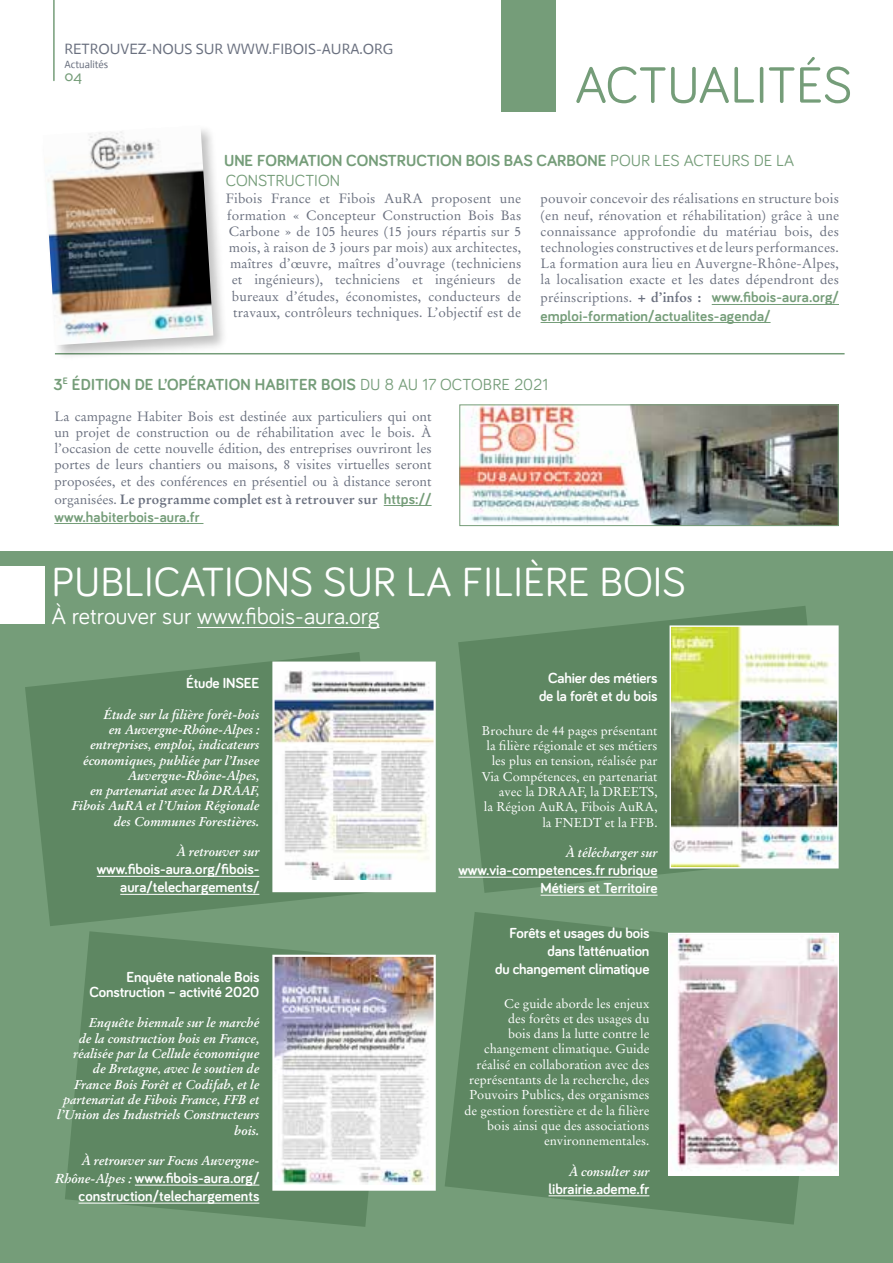
<style>
.page{position:relative;width:893px;height:1263px;background:#fff}
.page>*{position:absolute;margin:0;border:0;box-sizing:border-box;transform-origin:0 0}
.t1{font:52.5px "Bariol";color:#759d79}
.t2{font:42px "Bariol";color:#fff}
.t3{font:24px "Bariol";color:#fff}
.t4{font:700 16.5px/19.8px "Bariol";color:#759d79}
.t5{font:700 15px/18px "Bariol";letter-spacing:-.01em;color:#fff;text-align:right}
.t6{font:700 15px/18px "Bariol";letter-spacing:.01em;color:#759d79}
.t7{font:15px "Actor";color:#6a707f}
.t8{font:15px "Actor";color:#759d79}
.t9{font:13.5px/16.2px "Stempel Garamond";letter-spacing:.01em;color:#6a707f;text-align:justify}
.t10{font:700 13.5px "Stempel Garamond";letter-spacing:.01em;color:#6a707f}
.t11{font:italic 700 12.75px/15.3px "Stempel Garamond";color:#fff;text-align:right}
.t12{font:12.75px/15.3px "Stempel Garamond";color:#fff;text-align:right}
.t13{font:10.5px "Actor";color:#6a707f}
.s1{font-weight:400}
.s2{font-family:"Stempel Garamond";font-weight:400;font-size:13.5px;color:#6a707f}
.s3{font-family:"Stempel Garamond";font-size:13.5px;color:#6a707f}
.s4{font-family:"Bariol";font-size:15px;color:#759d79}
.s5{font-family:"Stempel Garamond";font-style:italic;font-size:12.75px}
</style>
<div class="page">
<div style="left:0;top:551px;width:893px;height:712px;background:#759d79"></div>
<svg style="left:25px;top:652px;width:359px;height:274px;fill:#5e8762"></svg>
<svg style="left:65px;top:931px;width:325px;height:296px;fill:#5e8762"></svg>
<svg style="left:458px;top:606px;width:374px;height:287px;fill:#5e8762"></svg>
<svg style="left:445px;top:912px;width:379px;height:312px;fill:#5e8762"></svg>
<hr style="left:53px;top:0;width:2px;height:80px;background:#759d79">
<hr style="left:892px;top:0;width:1px;height:261px;background:#899dcb">
<hr style="left:712px;top:304px;width:127px;height:1px;background:#759d79">
<hr style="left:541px;top:322px;width:230px;height:1px;background:#759d79">
<div style="left:502px;top:0;width:54px;height:112px;background:#759d79"></div>
<hr style="left:97px;top:876px;width:162px;height:1px;background:#fff">
<hr style="left:120px;top:894px;width:139px;height:1px;background:#fff">
<hr style="left:135px;top:1185px;width:124px;height:1px;background:#fff">
<hr style="left:79px;top:1203px;width:180px;height:1px;background:#fff">
<hr style="left:458px;top:877px;width:199px;height:1px;background:#fff">
<hr style="left:541px;top:895px;width:116px;height:1px;background:#fff">
<hr style="left:549px;top:1195px;width:100px;height:1px;background:#fff">
<div style="left:0;top:566px;width:44px;height:57px;background:#fff"></div>
<div style="left:273px;top:663px;width:162px;height:228px;background:#fff"></div>
<img style="left:275px;top:670px;width:158px;height:210px">
<div style="left:272px;top:661px;width:164px;height:231px;border:2px solid #fff"></div>
<img style="left:275px;top:958px;width:158px;height:227px">
<div style="left:272px;top:955px;width:164px;height:236px;border:2px solid #fff"></div>
<img style="left:672px;top:627px;width:165px;height:239px">
<div style="left:670px;top:625px;width:169px;height:243px;border:1px solid #fff"></div>
<img style="left:670px;top:935px;width:167px;height:239px">
<div style="left:668px;top:933px;width:171px;height:243px;border:1px solid #fff"></div>
<hr style="left:197px;top:627px;width:183px;height:1px;background:#fff">
<hr style="left:55px;top:353px;width:790px;height:1px;background:#759d79">
<div style="left:40px;top:123px;width:189px;height:237px;background:#000;opacity:.25"></div>
<img style="left:43px;top:126px;width:170px;height:219px">
<hr style="left:384px;top:505px;width:48px;height:1px;background:#759d79">
<hr style="left:54px;top:523px;width:149px;height:1px;background:#759d79">
<img style="left:461px;top:406px;width:376px;height:118px">
<div style="left:459px;top:404px;width:380px;height:122px;border:1px solid #759d79"></div>
<p class="t7" style="left:64px;top:40px;width:330px">RETROUVEZ-NOUS SUR WWW.FIBOIS-AURA.ORG</p>
<p class="t13" style="left:64px;top:58px;width:45px">Actualités</p>
<p class="t8" style="left:64px;top:67px;width:19px">04</p>
<h1 class="t1" style="left:575px;top:49px;width:279px">ACTUALITÉS</h1>
<p class="t4" style="left:224px;top:150px;width:572px">UNE FORMATION CONSTRUCTION BOIS BAS CARBONE <span class="s1">POUR LES ACTEURS DE LA<br>CONSTRUCTION</span></p>
<p class="t9" style="left:226px;top:191px;width:297px;text-align:center">Fibois France et Fibois AuRA proposent une formation « Concepteur Construction Bois Bas Carbone » de 105 heures (15 jours répartis sur 5 mois, à raison de 3 jours par mois) aux architectes, maîtres d’œuvre, maîtres d’ouvrage (techniciens et ingénieurs), techniciens et ingénieurs de bureaux d’études, économistes, conducteurs de travaux, contrôleurs techniques. L’objectif est de</p>
<p class="t9" style="left:541px;top:191px;width:300px">pouvoir concevoir des réalisations en structure bois (en neuf, rénovation et réhabilitation) grâce à une connaissance approfondie du matériau bois, des technologies constructives et de leurs performances.<br>La formation aura lieu en Auvergne-Rhône-Alpes, la localisation exacte et les dates dépendront des</p>
<p class="t6" style="left:541px;top:288px;width:300px"><span class="s2">préinscriptions.</span> <span class="s3">+ d’infos :</span> www.fibois-aura.org/ emploi-formation/actualites-agenda/</p>
<p class="t4" style="left:53px;top:374px;width:496px">3<sup>E</sup> ÉDITION DE L’OPÉRATION HABITER BOIS <span class="s1">DU 8 AU 17 OCTOBRE 2021</span></p>
<p class="t9" style="left:54px;top:408px;width:379px">La campagne Habiter Bois est destinée aux particuliers qui ont un projet de construction ou de réhabilitation avec le bois. À l’occasion de cette nouvelle édition, des entreprises ouvriront les portes de leurs chantiers ou maisons, 8 visites virtuelles seront proposées, et des conférences en présentiel ou à distance seront</p>
<p class="t10" style="left:54px;top:490px;width:379px"><span class="s1">organisées.</span> Le programme complet est à retrouver sur <span class="s4">https://</span></p>
<p class="t6" style="left:54px;top:507px;width:147px">www.habiterbois-aura.fr</p>
<h2 class="t2" style="left:51px;top:553px;width:636px">PUBLICATIONS SUR LA FILIÈRE BOIS</h2>
<h3 class="t3" style="left:51px;top:600px;width:330px">À retrouver sur www.fibois-aura.org</h3>
<p class="t5" style="left:186px;top:673px;width:75px">Étude INSEE</p>
<p class="t11" style="left:72px;top:707px;width:189px">Étude sur la filière forêt-bois<br>en Auvergne-Rhône-Alpes : entreprises, emploi, indicateurs économiques, publiée par l’Insee<br>Auvergne-Rhône-Alpes,<br>en partenariat avec la DRAAF,<br>Fibois AuRA et l’Union Régionale des Communes Forestières.</p>
<p class="t11" style="left:176px;top:844px;width:84px">À retrouver sur</p>
<p class="t5" style="left:97px;top:860px;width:164px">www.fibois-aura.org/fibois&shy;aura/telechargements/</p>
<p class="t5" style="left:90px;top:969px;width:171px;line-height:15px">Enquête nationale Bois<br>Construction – activité 2020</p>
<p class="t11" style="left:57px;top:1015px;width:204px">Enquête biennale sur le marché<br>de la construction bois en France, réalisée par la Cellule économique<br>de Bretagne, avec le soutien de<br>France Bois Forêt et Codifab, et le partenariat de Fibois France, FFB et l’Union des Industriels Constructeurs bois.</p>
<p class="t11" style="left:82px;top:1153px;width:179px">À retrouver sur Focus Auvergne-</p>
<p class="t5" style="left:55px;top:1168px;width:206px"><span class="s5">Rhône-Alpes :</span> www.fibois-aura.org/ construction/telechargements</p>
<p class="t5" style="left:539px;top:669px;width:120px">Cahier des métiers de la forêt et du bois</p>
<p class="t12" style="left:482px;top:723px;width:177px">Brochure de 44 pages présentant la filière régionale et ses métiers les plus en tension, réalisée par<br>Via Compétences, en partenariat avec la DRAAF, la DREETS,<br>la Région AuRA, Fibois AuRA, la FNEDT et la FFB.</p>
<p class="t11" style="left:565px;top:845px;width:94px">À télécharger sur</p>
<p class="t5" style="left:458px;top:860px;width:201px">www.via-competences.fr rubrique<br>Métiers et Territoire</p>
<p class="t5" style="left:495px;top:923px;width:156px">Forêts et usages du bois dans l’atténuation<br>du changement climatique</p>
<p class="t12" style="left:465px;top:995px;width:186px">Ce guide aborde les enjeux<br>des forêts et des usages du<br>bois dans la lutte contre le changement climatique. Guide réalisé en collaboration avec des représentants de la recherche, des<br>Pouvoirs Publics, des organismes de gestion forestière et de la filière bois ainsi que des associations environnementales.</p>
<p class="t11" style="left:569px;top:1164px;width:82px">À consulter sur</p>
<p class="t5" style="left:549px;top:1179px;width:102px">librairie.ademe.fr</p>
</div>
